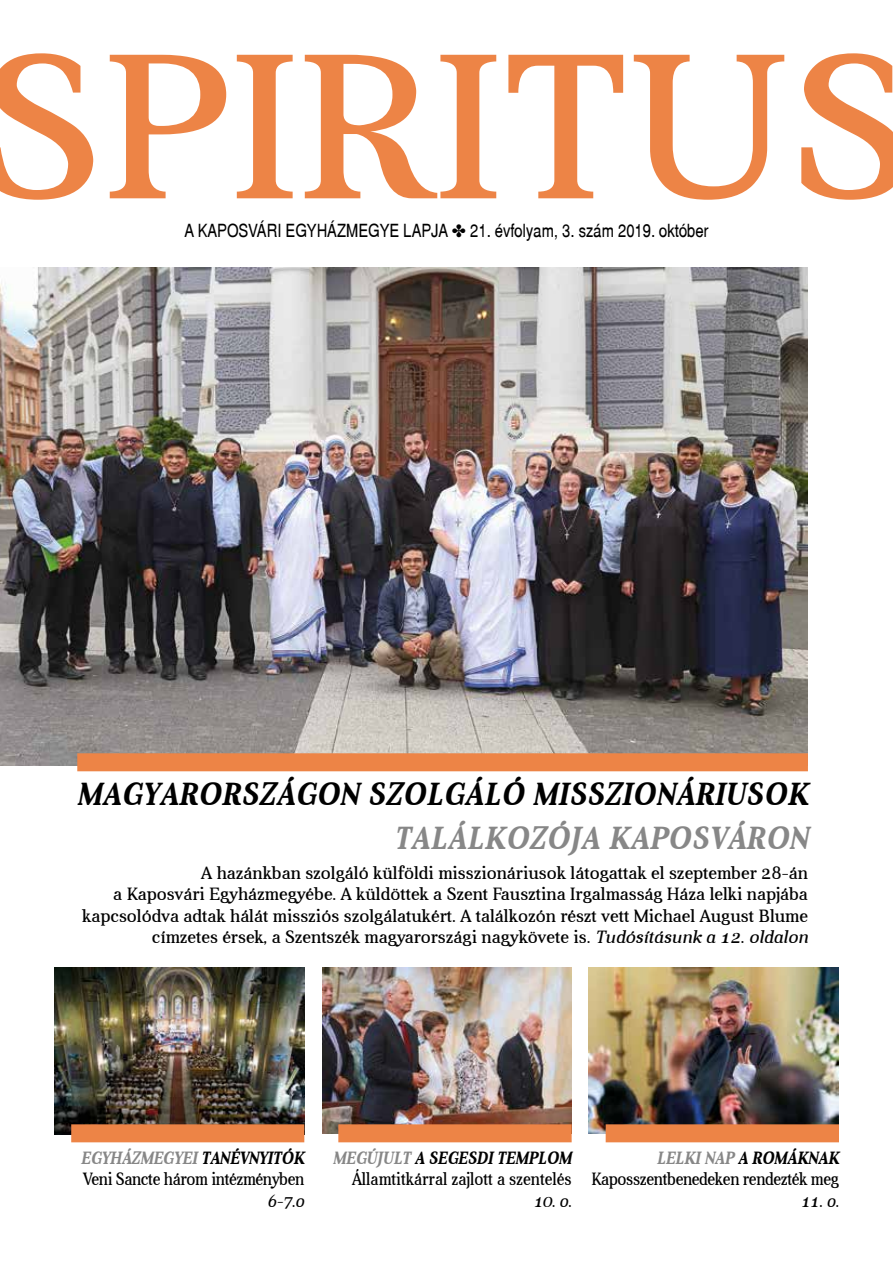
<style>
.page{position:relative;width:893px;height:1263px;background:#fff}
.page>*{position:absolute;margin:0;border:0;box-sizing:border-box;transform-origin:0 0}
.t1{font:207px "Aver";letter-spacing:.01em;color:#ed8446;scale:1.09 1}
.t2{font:italic 700 32.4px "Aver";letter-spacing:.02em;color:#000;scale:.94 1}
.t3{font:italic 700 32.4px "Aver";letter-spacing:.02em;color:#878787;scale:.94 1}
.t4{font:18px/21.6px "Aver";color:#000;text-align:right}
.t5{font:18px/21.6px "Aver";letter-spacing:-.02em;color:#000;scale:.9 1}
.t6{font:18px "Switzerland Narrow";color:#000}
.t7{font:18px/21.6px "Aver";color:#000;text-align:right;scale:.9 1}
.t8{font:italic 18px "Aver";color:#000;scale:.9 1}
.s1{font-style:italic}
.s2{font-weight:700;font-style:italic;color:#878787}
.s3{font-weight:700;font-style:italic}
</style>
<div class="page">
<img style="left:0;top:268px;width:808px;height:497px">
<div style="left:77px;top:753px;width:731px;height:18px;background:#ed8446"></div>
<img style="left:54px;top:967px;width:250px;height:167px">
<img style="left:322px;top:967px;width:250px;height:167px">
<img style="left:589px;top:967px;width:249px;height:167px">
<div style="left:71px;top:1124px;width:233px;height:18px;background:#ed8446"></div>
<div style="left:338px;top:1124px;width:234px;height:18px;background:#ed8446"></div>
<div style="left:606px;top:1124px;width:233px;height:18px;background:#ed8446"></div>
<h1 class="t1" style="left:-21px;top:14px;width:859px">SPIRITUS</h1>
<p class="t6" style="left:184px;top:220px;width:526px">A KAPOSVÁRI EGYHÁZMEGYE LAPJA ✤ 21. évfolyam, 3. szám 2019. október</p>
<h2 class="t2" style="left:77px;top:776px;width:779px">MAGYARORSZÁGON SZOLGÁLÓ MISSZIONÁRIUSOK</h2>
<h2 class="t3" style="left:394px;top:819px;width:442px">TALÁLKOZÓJA KAPOSVÁRON</h2>
<p class="t4" style="left:82px;top:862px;width:727px">A hazánkban szolgáló külföldi misszionáriusok látogattak el szeptember 28-án<br>a Kaposvári Egyházmegyébe. A küldöttek a Szent Fausztina Irgalmasság Háza lelki napjába kapcsolódva adtak hálát missziós szolgálatukért. A találkozón részt vett Michael August Blume címzetes érsek, a Szentszék magyarországi nagykövete is. <span class="s1">Tudósításunk a 12. oldalon</span></p>
<p class="t5" style="left:81px;top:1147px;width:250px"><span class="s2">EGYHÁZMEGYEI</span> <span class="s3">TANÉVNYITÓK<br></span>Veni Sancte három intézményben</p>
<p class="t8" style="left:267px;top:1191px;width:43px">6-7.o</p>
<p class="t7" style="left:333px;top:1147px;width:267px"><span class="s2">MEGÚJULT</span> <span class="s3">A SEGESDI TEMPLOM<br></span>Államtitkárral zajlott a szentelés</p>
<p class="t8" style="left:533px;top:1191px;width:44px">10. o.</p>
<p class="t5" style="left:591px;top:1147px;width:276px;text-align:right"><span class="s2">LELKI NAP</span> <span class="s3">A ROMÁKNAK<br></span>Kaposszentbenedeken rendezték meg</p>
<p class="t8" style="left:801px;top:1191px;width:44px">11. o.</p>
</div>
